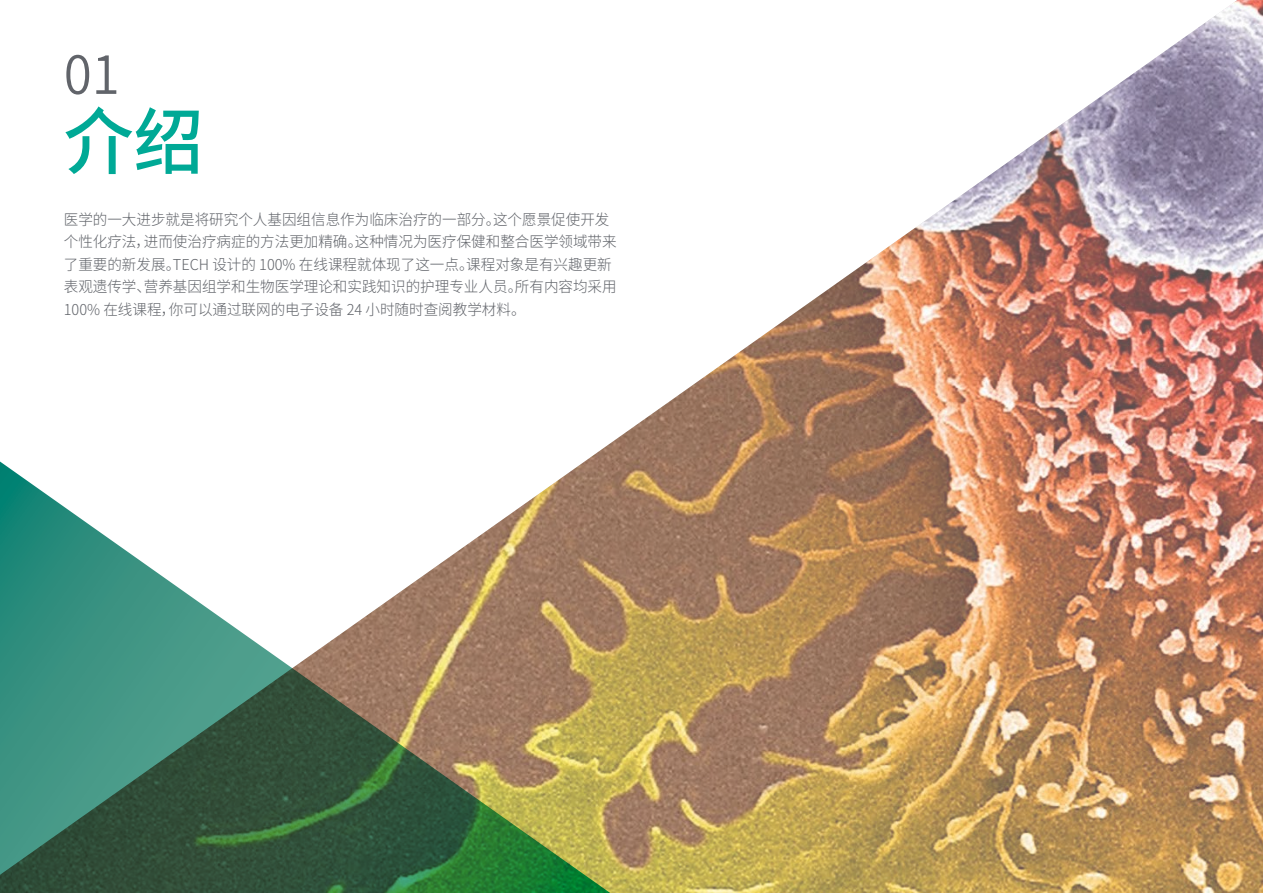
<style>
.page{position:relative;width:1263px;height:893px;background:#fff}
.page>*{position:absolute;margin:0;border:0;box-sizing:border-box;transform-origin:0 0}
.t1{font:500 72px "Source Han Sans CN";color:#00a996}
.t2{font:52.5px "Source Han Sans CN";color:#61646a}
.t3{font:300 15px/22.5px "Source Han Sans CN";color:#61646a}
</style>
<div class="page">
<img style="left:606px;top:0;width:657px;height:893px">
<svg style="left:0;top:446px;width:640px;height:447px"></svg>
<h2 class="t2" style="left:64px;top:45px;width:57px">01</h2>
<h1 class="t1" style="left:64px;top:101px;width:141px">介绍</h1>
<p class="t3" style="left:64px;top:208px;width:554px">医学的一大进步就是将研究个人基因组信息作为临床治疗的一部分。这个愿景促使开发个性化疗法，进而使治疗病症的方法更加精确。这种情况为医疗保健和整合医学领域带来了重要的新发展。TECH 设计的 100% 在线课程就体现了这一点。课程对象是有兴趣更新表观遗传学、营养基因组学和生物医学理论和实践知识的护理专业人员。所有内容均采用100% 在线课程，你可以通过联网的电子设备 24 小时随时查阅教学材料。</p>
</div>
